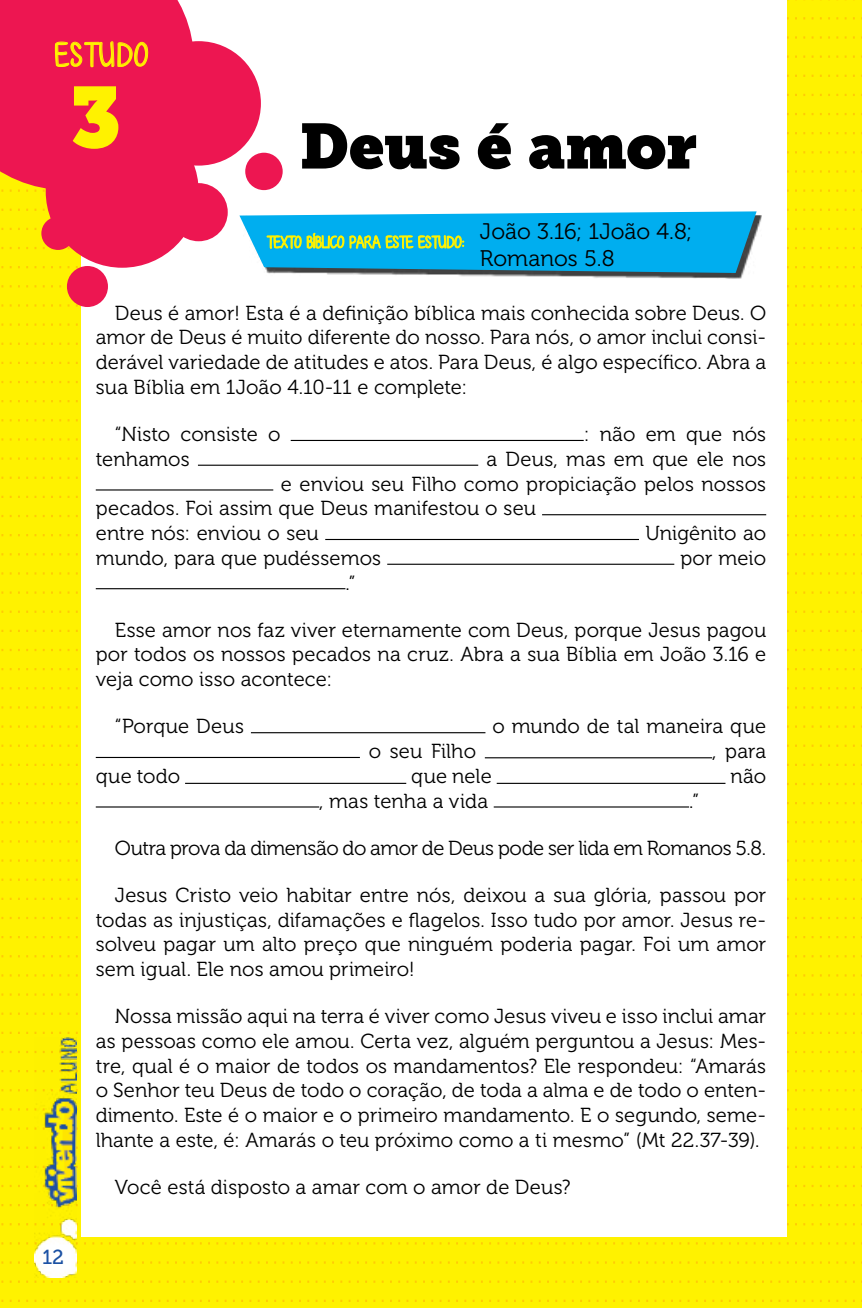
<style>
.page{position:relative;width:862px;height:1308px;background:#fff}
.page>*{position:absolute;margin:0;border:0;box-sizing:border-box;transform-origin:0 0}
.t1{font:85.5px "Museo Slab";color:#fff200}
.t2{font:63px "Museo Slab";letter-spacing:-.01em;color:#000}
.t3{font:700 33.75px "KG Fall For You";letter-spacing:.04em;color:#fff200}
.t4{font:22.5px/27px "Museo 300";color:#000}
.t5{font:20.25px/24.8px "Museo 300";letter-spacing:.005em;color:#000;text-align:justify}
.t6{font:20.25px "Museo 300";letter-spacing:-.025em;color:#000}
.t7{font:20.25px "Museo Slab 500";color:#1b51a3}
.t8{font:16.88px "KG Fall For You";color:#fff200}
</style>
<div class="page">
<div style="left:0;top:0;width:861px;height:1307px;background:#fff200"></div>
<svg style="left:1px;top:285px;width:854px;height:2px"></svg>
<svg style="left:1px;top:304px;width:854px;height:2px"></svg>
<svg style="left:1px;top:323px;width:854px;height:3px"></svg>
<svg style="left:1px;top:342px;width:854px;height:3px"></svg>
<svg style="left:1px;top:362px;width:854px;height:2px"></svg>
<svg style="left:1px;top:381px;width:854px;height:2px"></svg>
<svg style="left:1px;top:400px;width:854px;height:2px"></svg>
<svg style="left:1px;top:419px;width:854px;height:2px"></svg>
<svg style="left:1px;top:438px;width:854px;height:2px"></svg>
<svg style="left:1px;top:457px;width:854px;height:3px"></svg>
<svg style="left:1px;top:476px;width:854px;height:3px"></svg>
<svg style="left:1px;top:496px;width:854px;height:2px"></svg>
<svg style="left:1px;top:515px;width:854px;height:2px"></svg>
<svg style="left:1px;top:534px;width:854px;height:2px"></svg>
<svg style="left:1px;top:553px;width:854px;height:2px"></svg>
<svg style="left:1px;top:572px;width:854px;height:2px"></svg>
<svg style="left:1px;top:591px;width:854px;height:2px"></svg>
<svg style="left:1px;top:610px;width:854px;height:3px"></svg>
<svg style="left:1px;top:630px;width:854px;height:2px"></svg>
<svg style="left:1px;top:649px;width:854px;height:2px"></svg>
<svg style="left:1px;top:668px;width:854px;height:2px"></svg>
<svg style="left:1px;top:687px;width:854px;height:2px"></svg>
<svg style="left:1px;top:706px;width:854px;height:2px"></svg>
<svg style="left:1px;top:725px;width:854px;height:2px"></svg>
<svg style="left:1px;top:744px;width:854px;height:3px"></svg>
<svg style="left:1px;top:763px;width:854px;height:3px"></svg>
<svg style="left:1px;top:783px;width:854px;height:2px"></svg>
<svg style="left:1px;top:802px;width:854px;height:2px"></svg>
<svg style="left:1px;top:821px;width:854px;height:2px"></svg>
<svg style="left:1px;top:840px;width:854px;height:2px"></svg>
<svg style="left:1px;top:859px;width:854px;height:2px"></svg>
<svg style="left:1px;top:878px;width:854px;height:2px"></svg>
<svg style="left:1px;top:897px;width:854px;height:3px"></svg>
<svg style="left:1px;top:917px;width:854px;height:2px"></svg>
<svg style="left:1px;top:936px;width:854px;height:2px"></svg>
<svg style="left:1px;top:955px;width:854px;height:2px"></svg>
<svg style="left:1px;top:974px;width:854px;height:2px"></svg>
<svg style="left:1px;top:993px;width:854px;height:2px"></svg>
<svg style="left:1px;top:1012px;width:854px;height:2px"></svg>
<svg style="left:1px;top:1031px;width:854px;height:3px"></svg>
<svg style="left:1px;top:1050px;width:854px;height:3px"></svg>
<svg style="left:1px;top:1070px;width:854px;height:2px"></svg>
<svg style="left:1px;top:1089px;width:854px;height:2px"></svg>
<svg style="left:1px;top:1108px;width:854px;height:2px"></svg>
<svg style="left:1px;top:1127px;width:854px;height:2px"></svg>
<svg style="left:1px;top:1146px;width:854px;height:2px"></svg>
<svg style="left:1px;top:1165px;width:854px;height:3px"></svg>
<svg style="left:1px;top:1184px;width:854px;height:3px"></svg>
<svg style="left:1px;top:1204px;width:854px;height:2px"></svg>
<svg style="left:1px;top:1223px;width:854px;height:2px"></svg>
<svg style="left:1px;top:1242px;width:854px;height:2px"></svg>
<svg style="left:1px;top:1261px;width:854px;height:2px"></svg>
<svg style="left:1px;top:1280px;width:854px;height:2px"></svg>
<svg style="left:1px;top:1299px;width:854px;height:2px"></svg>
<img style="left:35px;top:1037px;width:42px;height:240px">
<div style="left:81px;top:0;width:705px;height:1236px;background:#fff"></div>
<div style="left:46px;top:115px;width:152px;height:153px;background:#ed1651;border-radius:50%"></div>
<div style="left:67px;top:266px;width:41px;height:41px;background:#ed1651;border-radius:50%"></div>
<div style="left:169px;top:183px;width:58px;height:58px;background:#ed1651;border-radius:50%"></div>
<div style="left:243px;top:216px;width:518px;height:63px;background:#000;opacity:.75"></div>
<svg style="left:1px;top:209px;width:854px;height:64px"></svg>
<svg style="left:0;top:0;width:855px;height:192px"></svg>
<hr style="left:290px;top:440px;width:293px;height:1px;background:#000">
<hr style="left:198px;top:464px;width:280px;height:2px;background:#000">
<hr style="left:96px;top:489px;width:177px;height:1px;background:#000">
<hr style="left:541px;top:514px;width:224px;height:1px;background:#000">
<hr style="left:325px;top:539px;width:313px;height:1px;background:#000">
<hr style="left:387px;top:563px;width:287px;height:2px;background:#000">
<hr style="left:96px;top:588px;width:249px;height:1px;background:#000">
<hr style="left:251px;top:732px;width:234px;height:1px;background:#000">
<hr style="left:96px;top:757px;width:264px;height:1px;background:#000">
<hr style="left:484px;top:757px;width:227px;height:1px;background:#000">
<hr style="left:185px;top:782px;width:221px;height:2px;background:#000">
<hr style="left:496px;top:782px;width:229px;height:2px;background:#000">
<hr style="left:96px;top:806px;width:223px;height:1px;background:#000">
<hr style="left:493px;top:806px;width:195px;height:1px;background:#000">
<h3 class="t3" style="left:54px;top:34px;width:95px">ESTUDO</h3>
<h1 class="t1" style="left:70px;top:67px;width:53px">3</h1>
<h2 class="t2" style="left:299px;top:109px;width:399px">Deus é amor</h2>
<p class="t8" style="left:267px;top:232px;width:199px">TEXTO BÍBLICO PARA ESTE ESTUDO:</p>
<p class="t4" style="left:479px;top:218px;width:214px">João 3.16; 1João 4.8;<br>Romanos 5.8</p>
<p class="t7" style="left:42px;top:1245px;width:23px">12</p>
<p class="t5" style="left:96px;top:301px;width:671px;text-indent:19px">Deus é amor! Esta é a definição bíblica mais conhecida sobre Deus. O amor de Deus é muito diferente do nosso. Para nós, o amor inclui consi&shy;derável variedade de atitudes e atos. Para Deus, é algo específico. Abra a sua Bíblia em 1João 4.10-11 e complete:</p>
<p class="t5" style="left:115px;top:422px;width:167px">“Nisto consiste o</p>
<p class="t5" style="left:583px;top:422px;width:184px">: não em que nós</p>
<p class="t5" style="left:96px;top:447px;width:95px">tenhamos</p>
<p class="t5" style="left:486px;top:447px;width:281px">a Deus, mas em que ele nos</p>
<p class="t5" style="left:281px;top:471px;width:486px">e enviou seu Filho como propiciação pelos nossos</p>
<p class="t5" style="left:96px;top:496px;width:441px">pecados. Foi assim que Deus manifestou o seu</p>
<p class="t5" style="left:96px;top:521px;width:224px">entre nós: enviou o seu</p>
<p class="t5" style="left:645px;top:521px;width:122px">Unigênito ao</p>
<p class="t5" style="left:96px;top:546px;width:287px">mundo, para que pudéssemos</p>
<p class="t5" style="left:680px;top:546px;width:87px">por meio</p>
<p class="t5" style="left:345px;top:570px;width:12px">.”</p>
<p class="t5" style="left:96px;top:618px;width:671px;text-indent:19px">Esse amor nos faz viver eternamente com Deus, porque Jesus pagou por todos os nossos pecados na cruz. Abra a sua Bíblia em João 3.16 e veja como isso acontece:</p>
<p class="t5" style="left:115px;top:714px;width:130px">“Porque Deus</p>
<p class="t5" style="left:492px;top:714px;width:275px">o mundo de tal maneira que</p>
<p class="t5" style="left:368px;top:739px;width:109px">o seu Filho</p>
<p class="t5" style="left:711px;top:739px;width:56px">, para</p>
<p class="t5" style="left:96px;top:764px;width:86px">que todo</p>
<p class="t5" style="left:411px;top:764px;width:82px">que nele</p>
<p class="t5" style="left:730px;top:764px;width:37px">não</p>
<p class="t5" style="left:319px;top:788px;width:170px">, mas tenha a vida</p>
<p class="t5" style="left:688px;top:788px;width:12px">.”</p>
<p class="t6" style="left:115px;top:836px;width:652px">Outra prova da dimensão do amor de Deus pode ser lida em Romanos 5.8.</p>
<p class="t5" style="left:96px;top:882px;width:671px;text-indent:19px">Jesus Cristo veio habitar entre nós, deixou a sua glória, passou por todas as injustiças, difamações e flagelos. Isso tudo por amor. Jesus re&shy;solveu pagar um alto preço que ninguém poderia pagar. Foi um amor sem igual. Ele nos amou primeiro!</p>
<p class="t5" style="left:96px;top:1004px;width:671px;text-indent:19px">Nossa missão aqui na terra é viver como Jesus viveu e isso inclui amar as pessoas como ele amou. Certa vez, alguém perguntou a Jesus: Mes&shy;tre, qual é o maior de todos os mandamentos? Ele respondeu: “Amarás o Senhor teu Deus de todo o coração, de toda a alma e de todo o enten&shy;dimento. Este é o maior e o primeiro mandamento. E o segundo, seme&shy;lhante a este, é: Amarás o teu próximo como a ti mesmo” (Mt 22.37-39).</p>
<p class="t5" style="left:115px;top:1175px;width:457px">Você está disposto a amar com o amor de Deus?</p>
</div>
